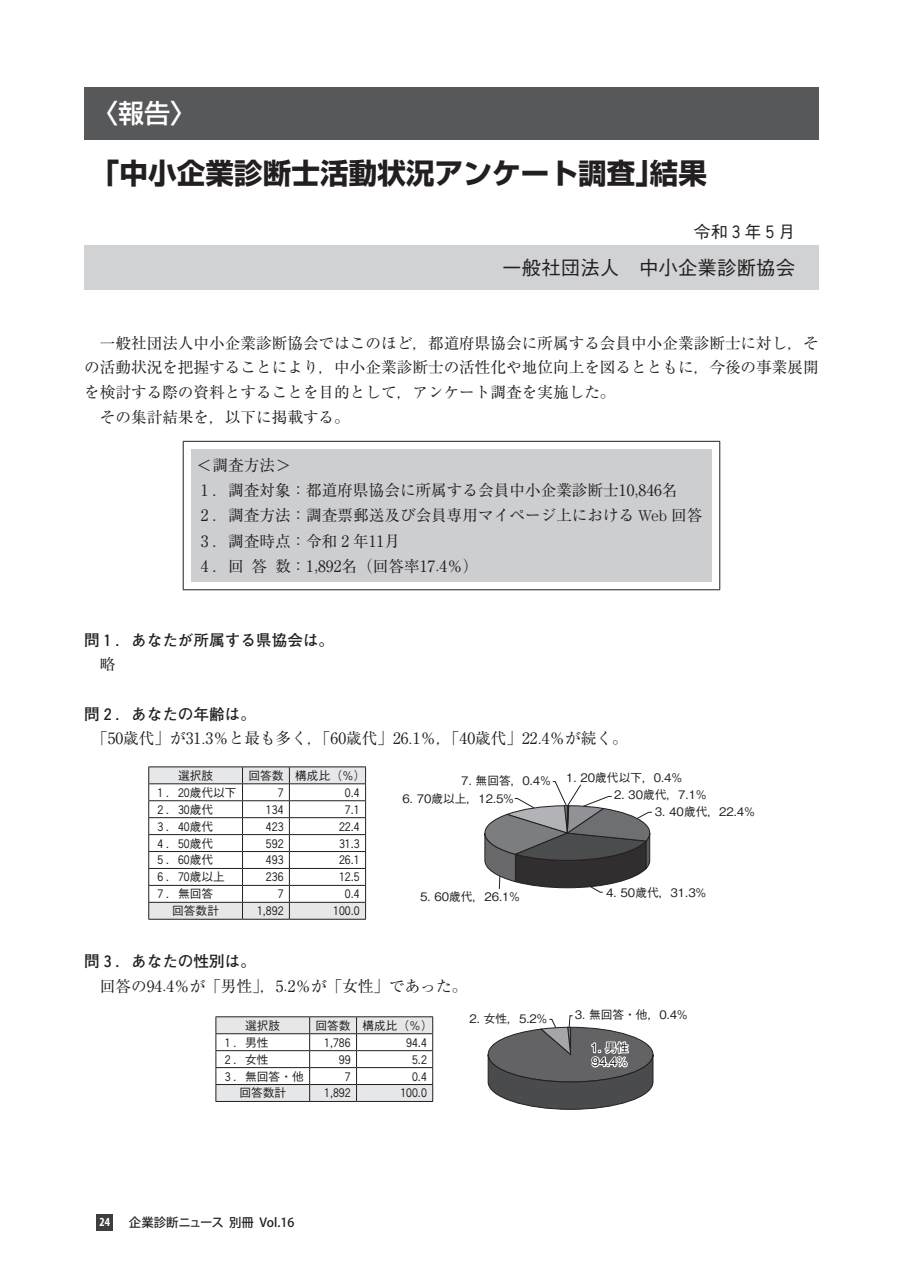
<style>
.page{position:relative;width:903px;height:1275px;background:#fff}
.page>*{position:absolute;margin:0;border:0;box-sizing:border-box;transform-origin:0 0}
.t1{font:700 28.53px "Shin Go Pr 6";letter-spacing:.005em;color:#231f20}
.t2{font:500 26.07px "Shin Go Pr 6";color:#fff}
.t3{font:500 19.6px "Gothic BBB Pr 6";color:#231f20}
.t4{font:500 16.97px "Gothic BBB Pr 6";color:#231f20}
.t5{font:15.58px/25.4px "Ryumin Pr 6";color:#231f20}
.t6{font:700 15.58px "Futo Go B101 Pr 6";color:#231f20}
.t7{font:500 12.42px "Koz Go Pro";color:#231f20}
.t8{font:700 condensed 12.42px "Myriad Pro";color:#fff}
.t9{font:500 11.72px/14px "Gothic BBB Pro";color:#231f20}
.t10{font:11.72px "Hankaku Num Gth";color:#231f20}
.t11{font:500 11.72px "Gothic BBB Pr 6";color:#231f20}
.s1{font-family:"Hankaku Num Gth";font-weight:400}
.s2{font-family:"Century Std";font-weight:300}
.s3{font-family:"Hankaku Num Ftg";font-weight:400}
.s4{font-family:"Gothic BBB Pr 6";font-weight:500}
</style>
<div class="page">
<div style="left:97px;top:1214px;width:16px;height:16px;background:#3e3e3f"></div>
<div style="left:191px;top:449px;width:521px;height:133px;background:#cdced0"></div>
<svg style="left:183px;top:441px;width:8px;height:8px"></svg>
<hr style="left:191px;top:441px;width:521px;height:1px;background:#231f20">
<svg style="left:712px;top:441px;width:8px;height:8px"></svg>
<hr style="left:183px;top:449px;width:1px;height:133px;background:#231f20">
<hr style="left:719px;top:449px;width:1px;height:133px;background:#231f20">
<svg style="left:183px;top:582px;width:8px;height:8px"></svg>
<hr style="left:191px;top:589px;width:521px;height:1px;background:#231f20">
<svg style="left:712px;top:582px;width:8px;height:8px"></svg>
<svg style="left:484px;top:781px;width:168px;height:112px"></svg>
<svg style="left:148px;top:767px;width:218px;height:152px"></svg>
<hr style="left:148px;top:919px;width:94px;height:1px;background:#231f20">
<hr style="left:242px;top:919px;width:47px;height:1px;background:#231f20">
<hr style="left:289px;top:919px;width:77px;height:1px;background:#231f20">
<svg style="left:487px;top:1015px;width:167px;height:95px"></svg>
<hr style="left:216px;top:1016px;width:94px;height:1px;background:#231f20">
<hr style="left:310px;top:1016px;width:46px;height:1px;background:#231f20">
<hr style="left:356px;top:1016px;width:77px;height:1px;background:#231f20">
<svg style="left:216px;top:1017px;width:217px;height:84px"></svg>
<hr style="left:216px;top:1101px;width:94px;height:1px;background:#231f20">
<hr style="left:310px;top:1101px;width:46px;height:1px;background:#231f20">
<hr style="left:356px;top:1101px;width:77px;height:1px;background:#231f20">
<div style="left:84px;top:87px;width:735px;height:52px;background:#57585a"></div>
<div style="left:84px;top:245px;width:735px;height:45px;background:#d1d2d4"></div>
<h2 class="t2" style="left:92px;top:92px;width:106px">〈報告〉</h2>
<h1 class="t1" style="left:91px;top:150px;width:618px">「中小企業診断士活動状況アンケート調査」結果</h1>
<p class="t4" style="left:694px;top:218px;width:103px">令和<span class="s1">3</span>年<span class="s1">5</span>月</p>
<p class="t3" style="left:502px;top:252px;width:294px">一般社団法人　中小企業診断協会</p>
<p class="t5" style="left:84px;top:330px;width:736px;line-height:24.7px">　一般社団法人中小企業診断協会ではこのほど，都道府県協会に所属する会員中小企業診断士に対し，その活動状況を把握することにより，中小企業診断士の活性化や地位向上を図るとともに，今後の事業展開を検討する際の資料とすることを目的として，アンケート調査を実施した。<br>　その集計結果を，以下に掲載する。</p>
<p class="t5" style="left:197px;top:451px;width:507px">＜調査方法＞<br>1 ．調査対象：都道府県協会に所属する会員中小企業診断士10<span class="s2">,</span>846名<br>2 ．調査方法：調査票郵送及び会員専用マイページ上における <span class="s2">Web</span> 回答<br>3 ．調査時点：令和 2 年11月<br>4 ．回答数：1<span class="s2">,</span>892名（回答率17<span class="s2">.</span>4％）</p>
<p class="t6" style="left:84px;top:627px;width:252px">問 <span class="s3">1</span> ．あなたが所属する県協会は。</p>
<p class="t5" style="left:84px;top:651px;width:33px">　略</p>
<p class="t6" style="left:84px;top:701px;width:173px">問 <span class="s3">2</span> ．あなたの年齢は。</p>
<p class="t5" style="left:84px;top:725px;width:545px">　「50歳代」が31<span class="s2">.</span>3％と最も多く，「60歳代」26<span class="s2">.</span>1％，「40歳代」22<span class="s2">.</span>4％が続く。</p>
<p class="t9" style="left:566px;top:769px;width:117px">1. 20歳代以下，0.4%</p>
<p class="t9" style="left:614px;top:786px;width:94px">2. 30歳代，7.1%</p>
<p class="t9" style="left:655px;top:803px;width:101px">3. 40歳代，22.4%</p>
<p class="t11" style="left:178px;top:766px;width:37px">選択肢</p>
<p class="t11" style="left:248px;top:766px;width:119px">回答数 構成比（％）</p>
<p class="t9" style="left:461px;top:772px;width:91px">7. 無回答，0.4%</p>
<p class="t11" style="left:158px;top:783px;width:81px"><span class="s1">1</span> ．<span class="s1">20</span>歳代以下</p>
<p class="t10" style="left:278px;top:787px;width:7px">7</p>
<p class="t10" style="left:345px;top:787px;width:16px">0<span class="s4">.</span>4</p>
<p class="t10" style="left:158px;top:804px;width:57px">2 <span class="s4">．</span>30<span class="s4">歳代</span></p>
<p class="t10" style="left:266px;top:804px;width:19px">134</p>
<p class="t10" style="left:345px;top:804px;width:16px">7<span class="s4">.</span>1</p>
<p class="t10" style="left:158px;top:821px;width:57px">3 <span class="s4">．</span>40<span class="s4">歳代</span></p>
<p class="t10" style="left:266px;top:821px;width:19px">423</p>
<p class="t10" style="left:339px;top:821px;width:22px">22<span class="s4">.</span>4</p>
<p class="t10" style="left:158px;top:837px;width:57px">4 <span class="s4">．</span>50<span class="s4">歳代</span></p>
<p class="t10" style="left:266px;top:837px;width:19px">592</p>
<p class="t10" style="left:339px;top:837px;width:22px">31<span class="s4">.</span>3</p>
<p class="t10" style="left:158px;top:854px;width:57px">5 <span class="s4">．</span>60<span class="s4">歳代</span></p>
<p class="t10" style="left:266px;top:854px;width:19px">493</p>
<p class="t10" style="left:339px;top:854px;width:22px">26<span class="s4">.</span>1</p>
<p class="t11" style="left:158px;top:867px;width:69px"><span class="s1">6</span> ．<span class="s1">70</span>歳以上</p>
<p class="t10" style="left:266px;top:871px;width:19px">236</p>
<p class="t10" style="left:339px;top:871px;width:22px">12<span class="s4">.</span>5</p>
<p class="t11" style="left:158px;top:884px;width:57px"><span class="s1">7</span> ．無回答</p>
<p class="t10" style="left:278px;top:888px;width:7px">7</p>
<p class="t10" style="left:345px;top:888px;width:16px">0<span class="s4">.</span>4</p>
<p class="t11" style="left:172px;top:901px;width:48px">回答数計</p>
<p class="t10" style="left:257px;top:905px;width:28px">1<span class="s4">,</span>892</p>
<p class="t10" style="left:333px;top:905px;width:28px">100<span class="s4">.</span>0</p>
<p class="t6" style="left:84px;top:949px;width:173px">問 <span class="s3">3</span> ．あなたの性別は。</p>
<p class="t5" style="left:84px;top:972px;width:385px">　回答の94<span class="s2">.</span>4％が「男性」，5<span class="s2">.</span>2％が「女性」であった。</p>
<p class="t9" style="left:402px;top:790px;width:113px">6. 70歳以上，12.5%</p>
<p class="t9" style="left:420px;top:888px;width:101px">5. 60歳代，26.1%</p>
<p class="t9" style="left:606px;top:884px;width:101px">4. 50歳代，31.3%</p>
<p class="t11" style="left:245px;top:1016px;width:37px">選択肢</p>
<p class="t11" style="left:315px;top:1016px;width:119px">回答数 構成比（％）</p>
<p class="t11" style="left:225px;top:1033px;width:45px"><span class="s1">1</span> ．男性</p>
<p class="t10" style="left:324px;top:1037px;width:28px">1<span class="s4">,</span>786</p>
<p class="t10" style="left:406px;top:1037px;width:22px">94<span class="s4">.</span>4</p>
<p class="t11" style="left:225px;top:1050px;width:45px"><span class="s1">2</span> ．女性</p>
<p class="t10" style="left:339px;top:1054px;width:13px">99</p>
<p class="t10" style="left:412px;top:1054px;width:16px">5<span class="s4">.</span>2</p>
<p class="t11" style="left:225px;top:1067px;width:81px"><span class="s1">3</span> ．無回答・他</p>
<p class="t10" style="left:345px;top:1070px;width:7px">7</p>
<p class="t10" style="left:412px;top:1070px;width:16px">0<span class="s4">.</span>4</p>
<p class="t11" style="left:239px;top:1084px;width:48px">回答数計</p>
<p class="t10" style="left:324px;top:1087px;width:28px">1<span class="s4">,</span>892</p>
<p class="t10" style="left:400px;top:1087px;width:28px">100<span class="s4">.</span>0</p>
<p class="t9" style="left:469px;top:1010px;width:79px">2. 女性，5.2%</p>
<p class="t9" style="left:575px;top:1006px;width:114px">3. 無回答・他，0.4%</p>
<p class="t9" style="left:591px;top:1039px;width:39px">1. 男性<br>94.4%</p>
<p class="t8" style="left:100px;top:1214px;width:12px">24</p>
<p class="t7" style="left:129px;top:1214px;width:167px">企業診断ニュース 別冊 Vol.16</p>
</div>
